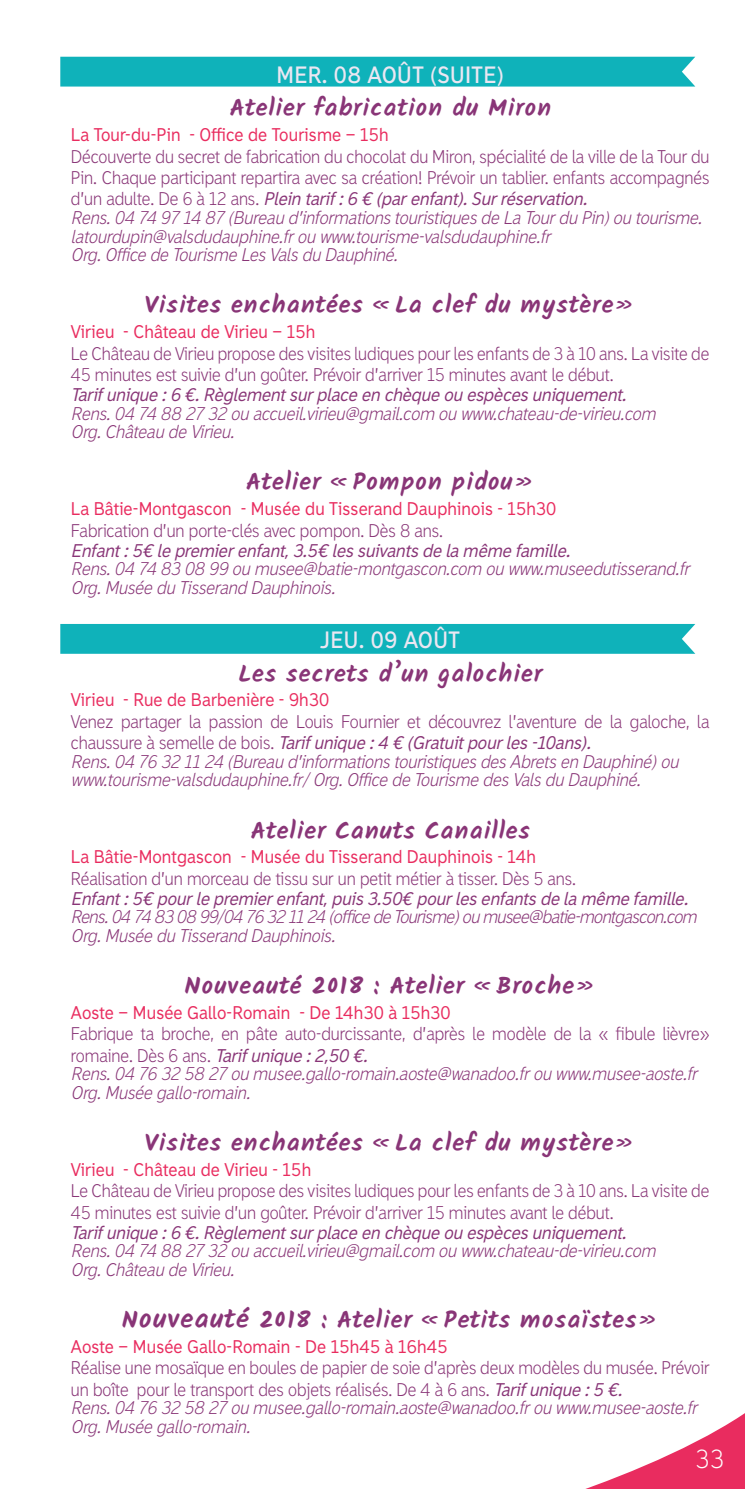
<style>
.page{position:relative;width:745px;height:1489px;background:#fff}
.page>*{position:absolute;margin:0;border:0;box-sizing:border-box;transform-origin:0 0}
.t1{font:700 25px "Kalam";letter-spacing:.05em;color:#893577}
.t2{font:300 25px "Madras";color:#fff}
.t3{font:700 22.5px "Madras";letter-spacing:.02em;color:#ebe7f2}
.t4{font:300 17.5px/21.2px "Madras";color:#893577}
.t5{font:italic 300 17.5px/18.8px "Madras";color:#893577}
.t6{font:17.5px "Madras";letter-spacing:.01em;color:#e92c5f}
.t7{font:italic 17.5px "Madras";color:#893577}
.t8{font:italic 300 17.5px/18.8px "Madras";letter-spacing:-.03em;color:#893577}
.s1{font-weight:400;font-style:italic}
.s2{font-size:27.5px}
</style>
<div class="page">
<svg style="left:588px;top:1413px;width:156px;height:75px"></svg>
<div style="left:60px;top:57px;width:634px;height:30px;background:#0fb2ba"></div>
<div style="left:60px;top:624px;width:634px;height:29px;background:#0fb2ba"></div>
<p class="t3" style="left:276px;top:61px;width:229px">M ER. 08 AOÛT (SUITE)</p>
<h1 class="t1" style="left:229px;top:93px;width:323px">Atelier fabrication du Miron</h1>
<p class="t6" style="left:71px;top:124px;width:319px">La Tour-du-Pin - Office de Tourisme – 15h</p>
<p class="t4" style="left:71px;top:145px;width:639px;text-align:justify">Découverte du secret de fabrication du chocolat du Miron, spécialité de la ville de la Tour du Pin. Chaque participant repartira avec sa création! Prévoir un tablier. enfants accompagnés d’un adulte. De 6 à 12 ans. <span class="s1">Plein tarif : 6 € (par enfant). Sur réservation.</span></p>
<p class="t5" style="left:71px;top:208px;width:632px">Rens. 04 74 97 14 87 (Bureau d’informations touristiques de La Tour du Pin) ou tourisme. latourdupin@valsdudauphine.fr ou www.tourisme-valsdudauphine.fr<br>Org. Office de Tourisme Les Vals du Dauphiné.</p>
<h1 class="t1" style="left:145px;top:290px;width:491px">Visites enchantées « La clef du mystère»</h1>
<p class="t6" style="left:71px;top:321px;width:246px">Virieu - Château de Virieu – 15h</p>
<p class="t4" style="left:71px;top:342px;width:639px">Le Château de Virieu propose des visites ludiques pour les enfants de 3 à 10 ans. La visite de<br>45 minutes est suivie d’un goûter. Prévoir d’arriver 15 minutes avant le début.</p>
<p class="t7" style="left:71px;top:384px;width:556px">Tarif unique : 6 €. Règlement sur place en chèque ou espèces uniquement.</p>
<p class="t5" style="left:71px;top:404px;width:585px">Rens. 04 74 88 27 32 ou accueil.virieu@gmail.com ou www.chateau-de-virieu.com<br>Org. Château de Virieu.</p>
<h1 class="t1" style="left:245px;top:467px;width:290px">Atelier « Pompon pidou»</h1>
<p class="t6" style="left:71px;top:498px;width:486px">La Bâtie-Montgascon - Musée du Tisserand Dauphinois - 15h30</p>
<p class="t4" style="left:71px;top:519px;width:373px">Fabrication d’un porte-clés avec pompon. Dès 8 ans.</p>
<p class="t7" style="left:71px;top:539px;width:500px">Enfant : 5€ le premier enfant, 3.5€ les suivants de la même famille.</p>
<p class="t5" style="left:71px;top:559px;width:619px">Rens. 04 74 83 08 99 ou musee@batie-montgascon.com ou www.museedutisserand.fr<br>Org. Musée du Tisserand Dauphinois.</p>
<p class="t3" style="left:320px;top:626px;width:141px">JEU. 09 AOÛT</p>
<h1 class="t1" style="left:238px;top:658px;width:305px">Les secrets d’un galochier</h1>
<p class="t6" style="left:71px;top:689px;width:259px">Virieu - Rue de Barbenière - 9h30</p>
<p class="t4" style="left:71px;top:710px;width:639px">Venez partager la passion de Louis Fournier et découvrez l’aventure de la galoche, la chaussure à semelle de bois. <span class="s1">Tarif unique : 4 € (Gratuit pour les -10ans).</span></p>
<p class="t5" style="left:71px;top:752px;width:608px">Rens. 04 76 32 11 24 (Bureau d’informations touristiques des Abrets en Dauphiné) ou www.tourisme-valsdudauphine.fr/ Org. Office de Tourisme des Vals du Dauphiné.</p>
<h1 class="t1" style="left:250px;top:815px;width:280px">Atelier Canuts Canailles</h1>
<p class="t6" style="left:71px;top:846px;width:466px">La Bâtie-Montgascon - Musée du Tisserand Dauphinois - 14h</p>
<p class="t4" style="left:71px;top:867px;width:506px">Réalisation d’un morceau de tissu sur un petit métier à tisser. Dès 5 ans.</p>
<p class="t7" style="left:71px;top:887px;width:618px">Enfant : 5€ pour le premier enfant, puis 3.50€ pour les enfants de la même famille.</p>
<p class="t8" style="left:71px;top:907px;width:626px">Rens. 04 74 83 08 99/04 76 32 11 24 (office de Tourisme) ou musee@batie-montgascon.com<br>Org. Musée du Tisserand Dauphinois.</p>
<h1 class="t1" style="left:184px;top:970px;width:412px">Nouveauté 2018 : Atelier « Broche»</h1>
<p class="t6" style="left:71px;top:1002px;width:381px">Aoste – Musée Gallo-Romain - De 14h30 à 15h30</p>
<p class="t4" style="left:71px;top:1023px;width:639px">Fabrique ta broche, en pâte auto-durcissante, d’après le modèle de la « fibule lièvre» romaine. Dès 6 ans. <span class="s1">Tarif unique : 2,50 €.</span></p>
<p class="t5" style="left:71px;top:1064px;width:627px">Rens. 04 76 32 58 27 ou musee.gallo-romain.aoste@wanadoo.fr ou www.musee-aoste.fr<br>Org. Musée gallo-romain.</p>
<h1 class="t1" style="left:145px;top:1127px;width:491px">Visites enchantées « La clef du mystère»</h1>
<p class="t6" style="left:71px;top:1159px;width:241px">Virieu - Château de Virieu - 15h</p>
<p class="t4" style="left:71px;top:1180px;width:639px">Le Château de Virieu propose des visites ludiques pour les enfants de 3 à 10 ans. La visite de<br>45 minutes est suivie d’un goûter. Prévoir d’arriver 15 minutes avant le début.</p>
<p class="t7" style="left:71px;top:1221px;width:556px">Tarif unique : 6 €. Règlement sur place en chèque ou espèces uniquement.</p>
<p class="t5" style="left:71px;top:1241px;width:585px">Rens. 04 74 88 27 32 ou accueil.virieu@gmail.com ou www.chateau-de-virieu.com<br>Org. Château de Virieu.</p>
<h1 class="t1" style="left:122px;top:1304px;width:537px">N<span class="s2">ouveauté</span> 2018 : Atelier « Petits mosaïstes»</h1>
<p class="t6" style="left:71px;top:1335px;width:378px">Aoste – Musée Gallo-Romain - De 15h45 à 16h45</p>
<p class="t4" style="left:71px;top:1357px;width:639px">Réalise une mosaïque en boules de papier de soie d’après deux modèles du musée. Prévoir un boîte pour le transport des objets réalisés. De 4 à 6 ans. <span class="s1">Tarif unique : 5 €.</span></p>
<p class="t5" style="left:71px;top:1398px;width:627px">Rens. 04 76 32 58 27 ou musee.gallo-romain.aoste@wanadoo.fr ou www.musee-aoste.fr<br>Org. Musée gallo-romain.</p>
<h1 class="t2" style="left:695px;top:1443px;width:29px">33</h1>
</div>
